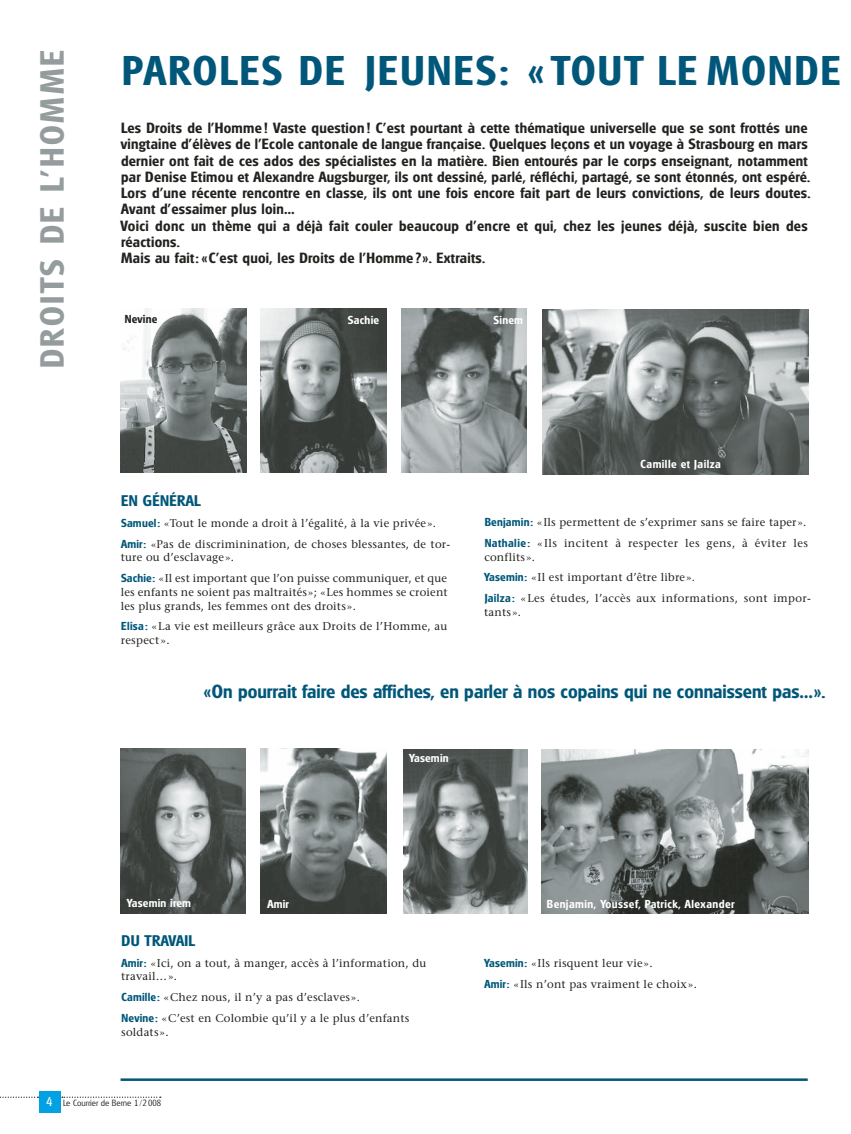
<style>
.page{position:relative;width:851px;height:1134px;background:#fff}
.page>*{position:absolute;margin:0;border:0;box-sizing:border-box;transform-origin:0 0}
.t1{font:600 40.38px "Glasgow";letter-spacing:.06em;color:#005779}
.t2{font:600 32.5px "Glasgow";letter-spacing:.08em;color:#959c9d}
.t3{font:600 18.5px "Glasgow";color:#005779}
.t4{font:600 15px "Glasgow";letter-spacing:.02em;color:#005779}
.t5{font:600 14.38px/16.2px "Glasgow";letter-spacing:.02em;color:#20231e}
.t6{font:11.25px/20.9px "Stone Serif";letter-spacing:.02em;color:#20231e}
.t7{font:600 11.25px "Glasgow";letter-spacing:.04em;color:#fff}
.t8{font:600 11.25px "Glasgow";letter-spacing:.02em;color:#fff}
.t9{font:600 11.25px "Glasgow";letter-spacing:.02em;color:#20231e}
.t10{font:300 8.75px "Glasgow";color:#20231e}
.s1{font-family:"Glasgow";font-weight:600;color:#005779}
.s2{font-weight:400;font-size:12.5px;color:#fff}
</style>
<div class="page">
<div style="left:39px;top:1091px;width:21px;height:22px;background:#00a2e3"></div>
<svg style="left:0;top:1096px;width:38px;height:2px"></svg>
<svg style="left:62px;top:1096px;width:99px;height:2px"></svg>
<img style="left:542px;top:309px;width:266px;height:165px">
<img style="left:120px;top:308px;width:126px;height:164px">
<img style="left:261px;top:308px;width:125px;height:164px">
<img style="left:401px;top:308px;width:125px;height:164px">
<img style="left:121px;top:748px;width:125px;height:165px">
<img style="left:403px;top:749px;width:124px;height:164px">
<img style="left:541px;top:749px;width:267px;height:165px">
<img style="left:261px;top:748px;width:125px;height:165px">
<hr style="left:120px;top:1078px;width:687px;height:3px;background:#005779">
<h2 class="t2" style="left:40px;top:368px;width:319px;rotate:-90deg">DROITS DE L’HOMME</h2>
<h1 class="t1" style="left:122px;top:56px;width:720px">PAROLES DE JEUNES: « TOUT LE MONDE</h1>
<p class="t5" style="left:120px;top:121px;width:691px">Les Droits de l’Homme ! Vaste question ! C’est pourtant à cette thématique universelle que se sont frottés une vingtaine d’élèves de l’Ecole cantonale de langue française. Quelques leçons et un voyage à Strasbourg en mars dernier ont fait de ces ados des spécialistes en la matière. Bien entourés par le corps enseignant, notamment par Denise Etimou et Alexandre Augsburger, ils ont dessiné, parlé, réfléchi, partagé, se sont étonnés, ont espéré.<br>Lors d’une récente rencontre en classe, ils ont une fois encore fait part de leurs convictions, de leurs doutes.<br>Avant d’essaimer plus loin…<br>Voici donc un thème qui a déjà fait couler beaucoup d’encre et qui, chez les jeunes déjà, suscite bien des réactions.<br>Mais au fait : « C’est quoi, les Droits de l’Homme ? ». Extraits.</p>
<p class="t9" style="left:125px;top:315px;width:34px">Nevine</p>
<p class="t7" style="left:348px;top:315px;width:33px">Sachie</p>
<p class="t7" style="left:493px;top:315px;width:31px">Sinem</p>
<h3 class="t4" style="left:121px;top:495px;width:81px">EN GÉNÉRAL</h3>
<p class="t6" style="left:121px;top:513px;width:330px"><span class="s1">Samuel :</span> «Tout le monde a droit à l’égalité, à la vie privée ».<br><span class="s1">Amir :</span> «Pas de discriminination, de choses blessantes, de tor-</p>
<p class="t6" style="left:121px;top:548px;width:328px">ture ou d’esclavage ».<br><span class="s1">Sachie :</span> « Il est important que l’on puisse communiquer, et que</p>
<p class="t6" style="left:121px;top:586px;width:328px;line-height:13.8px">les enfants ne soient pas maltraités »; « Les hommes se croient les plus grands, les femmes ont des droits ».</p>
<p class="t6" style="left:121px;top:621px;width:328px;line-height:13.8px"><span class="s1">Elisa :</span> « La vie est meilleurs grâce aux Droits de l’Homme, au respect ».</p>
<p class="t7" style="left:640px;top:460px;width:82px">Camille et Jailza</p>
<p class="t6" style="left:484px;top:513px;width:325px"><span class="s1">Benjamin :</span> « Ils permettent de s’exprimer sans se faire taper ».<br><span class="s1">Nathalie :</span> « Ils incitent à respecter les gens, à éviter les</p>
<p class="t6" style="left:484px;top:547px;width:328px">conflits ».<br><span class="s1">Yasemin :</span> « Il est important d’être libre ».<br><span class="s1">Jailza :</span> « Les études, l’accès aux informations, sont impor-</p>
<p class="t6" style="left:484px;top:603px;width:38px">tants ».</p>
<h3 class="t3" style="left:203px;top:685px;width:623px">« On pourrait faire des affiches, en parler à nos copains qui ne connaissent pas… ».</h3>
<p class="t8" style="left:409px;top:754px;width:41px">Yasemin</p>
<p class="t8" style="left:127px;top:899px;width:66px">Yasemin irem</p>
<p class="t7" style="left:267px;top:899px;width:23px">Amir</p>
<p class="t7" style="left:547px;top:899px;width:189px">Benjamin, Youssef, Patrick, Alexander</p>
<h3 class="t4" style="left:122px;top:935px;width:75px">DU TRAVAIL</h3>
<p class="t6" style="left:121px;top:957px;width:307px;line-height:13.8px"><span class="s1">Amir :</span> « Ici, on a tout, à manger, accès à l’information, du travail… ».</p>
<p class="t6" style="left:121px;top:988px;width:289px"><span class="s1">Camille :</span> « Chez nous, il n’y a pas d’esclaves ».<br><span class="s1">Nevine :</span> « C’est en Colombie qu’il y a le plus d’enfants</p>
<p class="t6" style="left:121px;top:1023px;width:49px">soldats ».</p>
<p class="t6" style="left:484px;top:954px;width:214px"><span class="s1">Yasemin :</span> « Ils risquent leur vie ».<br><span class="s1">Amir :</span> « Ils n’ont pas vraiment le choix ».</p>
<p class="t10" style="left:46px;top:1100px;width:116px"><span class="s2">4</span> Le Courrier de Berne 1 / 2 008</p>
</div>
